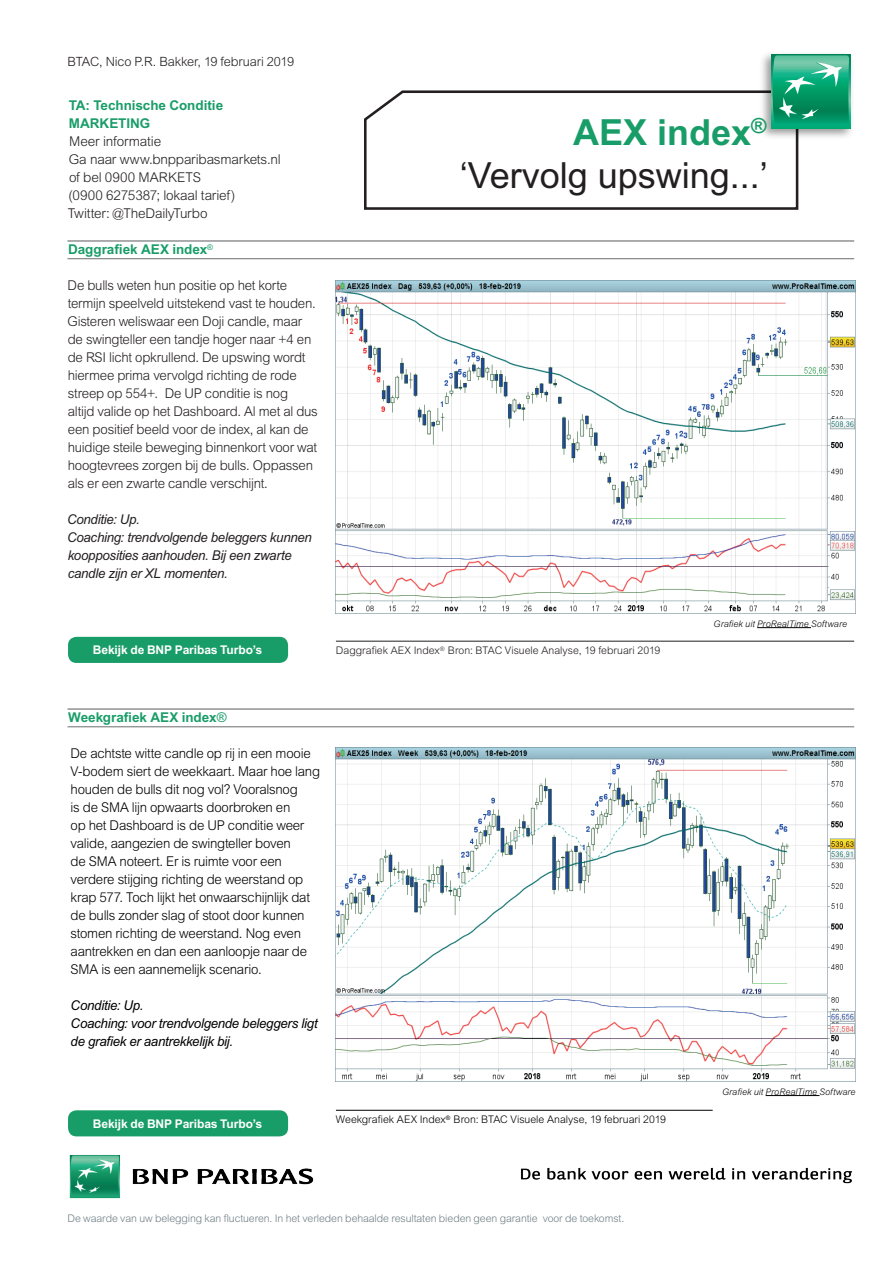
<style>
.page{position:relative;width:893px;height:1263px;background:#fff}
.page>*{position:absolute;margin:0;border:0;box-sizing:border-box;transform-origin:0 0}
.t1{font:36px/43.2px "Arial MT Std";color:#231f20;text-align:right}
.t2{font:300 13.5px/18px "Arial MT Std";letter-spacing:-.02em;color:#231f20}
.t3{font:300 13.5px/18px "Arial MT Std";letter-spacing:-.02em;color:#000001}
.t4{font:italic 13.5px/18px "Arial MT Std";letter-spacing:-.02em;color:#231f20}
.t5{font:italic 13.5px/18px "Arial MT Std";letter-spacing:-.02em;color:#000001}
.t6{font:700 13.5px/18px "Arial MT Std";letter-spacing:-.005em;color:#199d68}
.t7{font:300 12.75px "Arial MT Std";letter-spacing:-.01em;color:#231f20}
.t8{font:700 12px "Arial MT Std";letter-spacing:-.01em;color:#fff}
.t9{font:300 10.5px "Arial MT Std";letter-spacing:-.01em;color:#6f7e85}
.t10{font:300 10.5px "Arial MT Std";color:#000001}
.t11{font:300 10.5px "Arial MT Std";color:#231f20}
.t12{font:italic 300 9px "Arial MT Std";letter-spacing:.005em;color:#000001}
.s1{font-weight:700;color:#199d68}
.s2{font-weight:400}
</style>
<div class="page">
<hr style="left:68px;top:240px;width:786px;height:2px;background:#6c6d70">
<hr style="left:68px;top:258px;width:786px;height:1px;background:#6c6d70">
<hr style="left:68px;top:708px;width:786px;height:2px;background:#6c6d70">
<hr style="left:68px;top:726px;width:786px;height:1px;background:#6c6d70">
<img style="left:336px;top:280px;width:519px;height:332px">
<img style="left:336px;top:748px;width:519px;height:333px">
<hr style="left:336px;top:641px;width:518px;height:1px;background:#231f20">
<hr style="left:336px;top:1110px;width:377px;height:1px;background:#000001">
<div style="left:68px;top:637px;width:220px;height:26px;background:#199d68;border-radius:9px"></div>
<div style="left:68px;top:1110px;width:220px;height:26px;background:#199d68;border-radius:9px"></div>
<img style="left:521px;top:1167px;width:331px;height:17px">
<svg style="left:364px;top:90px;width:435px;height:120px"></svg>
<img style="left:756px;top:54px;width:96px;height:88px">
<svg style="left:771px;top:54px;width:80px;height:74px"></svg>
<svg style="left:772px;top:55px;width:77px;height:71px;background:#2cab81"></svg>
<hr style="left:757px;top:627px;width:54px;height:1px;background:#000001">
<hr style="left:766px;top:1095px;width:53px;height:1px;background:#000001">
<img style="left:69px;top:1155px;width:245px;height:44px">
<p class="t7" style="left:68px;top:54px;width:228px">BTAC, Nico P.R. Bakker, 19 februari 2019</p>
<p class="t6" style="left:69px;top:96px;width:156px">TA: Technische Conditie<br>MARKETING</p>
<p class="t2" style="left:68px;top:133px;width:214px">Meer informatie<br>Ga naar www.bnpparibasmarkets.nl of bel 0900 MARKETS<br>(0900 6275387; lokaal tarief)<br>Twitter: @TheDailyTurbo</p>
<p class="t6" style="left:68px;top:240px;width:146px">Daggrafiek AEX index<sup>®</sup></p>
<p class="t2" style="left:67px;top:277px;width:252px">De bulls weten hun positie op het korte termijn speelveld uitstekend vast te houden.<br>Gisteren weliswaar een Doji candle, maar de swingteller een tandje hoger naar +4 en de RSI licht opkrullend. De upswing wordt hiermee prima vervolgd richting de rode streep op 554+. De UP conditie is nog<br>altijd valide op het Dashboard. Al met al dus een positief beeld voor de index, al kan de huidige steile beweging binnenkort voor wat hoogtevrees zorgen bij de bulls. Oppassen als er een zwarte candle verschijnt.</p>
<p class="t4" style="left:67px;top:510px;width:246px">Conditie: Up.<br>Coaching: trendvolgende beleggers kunnen koopposities aanhouden. Bij een zwarte candle zijn er XL momenten.</p>
<p class="t8" style="left:93px;top:643px;width:171px">Bekijk de BNP Paribas Turbo’s</p>
<h1 class="t1" style="left:460px;top:110px;width:310px"><span class="s1">AEX index</span><sup>® </sup>‘Vervolg upswing...’</h1>
<p class="t11" style="left:336px;top:644px;width:326px">Daggrafiek AEX Index<sup>®</sup> Bron: BTAC Visuele Analyse, 19 februari 2019</p>
<p class="t12" style="left:714px;top:618px;width:135px">Grafiek uit ProRealTime Software</p>
<p class="t6" style="left:68px;top:708px;width:160px">Weekgrafiek AEX index<span class="s2">®</span></p>
<p class="t3" style="left:71px;top:745px;width:251px">De achtste witte candle op rij in een mooie V-bodem siert de weekkaart. Maar hoe lang houden de bulls dit nog vol? Vooralsnog<br>is de SMA lijn opwaarts doorbroken en<br>op het Dashboard is de UP conditie weer valide, aangezien de swingteller boven<br>de SMA noteert. Er is ruimte voor een verdere stijging richting de weerstand op krap 577. Toch lijkt het onwaarschijnlijk dat de bulls zonder slag of stoot door kunnen stomen richting de weerstand. Nog even aantrekken en dan een aanloopje naar de SMA is een aannemelijk scenario.</p>
<p class="t5" style="left:71px;top:996px;width:249px">Conditie: Up.<br>Coaching: voor trendvolgende beleggers ligt de grafiek er aantrekkelijk bij.</p>
<p class="t8" style="left:93px;top:1116px;width:171px">Bekijk de BNP Paribas Turbo’s</p>
<p class="t10" style="left:336px;top:1113px;width:331px">Weekgrafiek AEX Index<sup>®</sup> Bron: BTAC Visuele Analyse, 19 februari 2019</p>
<p class="t12" style="left:722px;top:1086px;width:135px">Grafiek uit ProRealTime Software</p>
<p class="t9" style="left:68px;top:1212px;width:558px">De waarde van uw belegging kan fluctueren. In het verleden behaalde resultaten bieden geen garantie voor de toekomst.</p>
</div>
